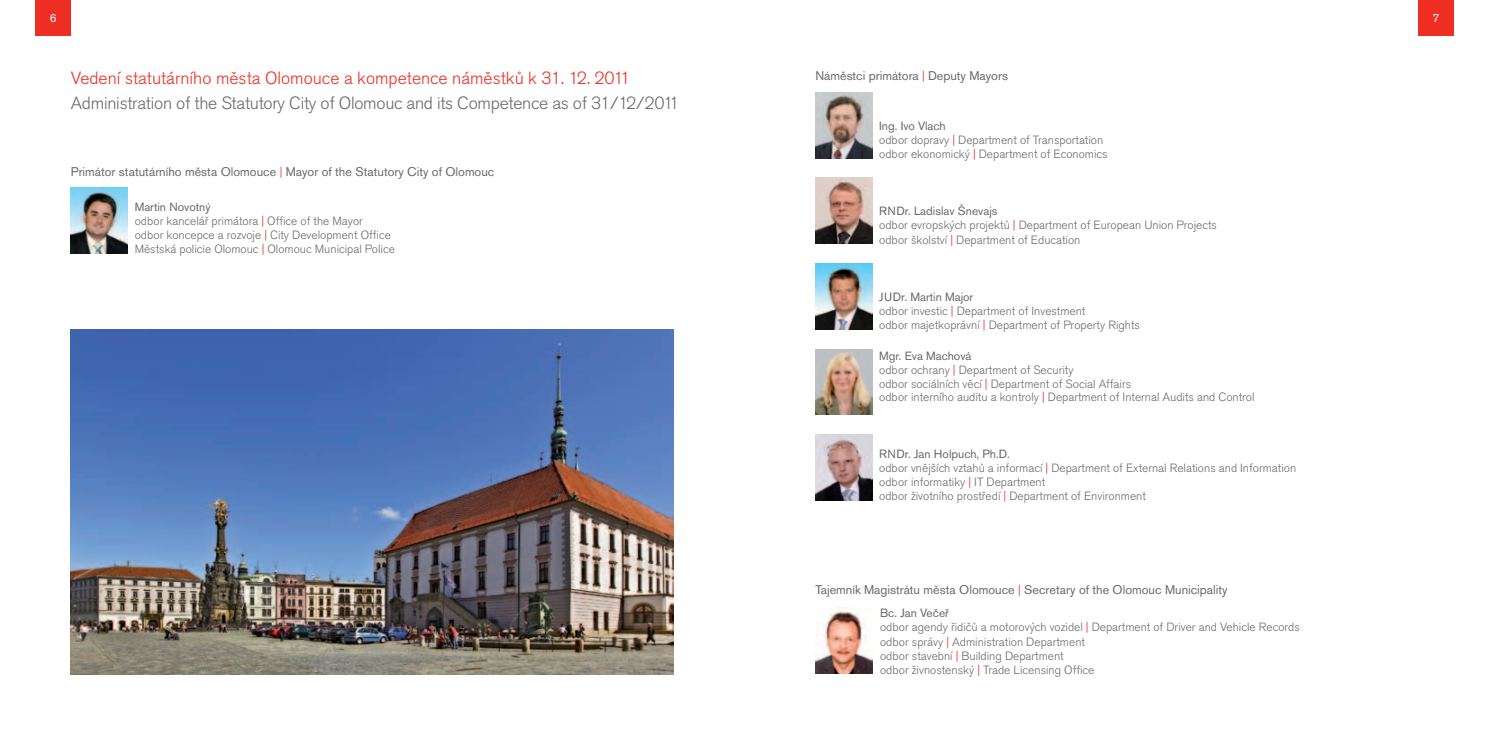
<style>
.page{position:relative;width:1489px;height:745px;background:#fff}
.page>*{position:absolute;margin:0;border:0;box-sizing:border-box;transform-origin:0 0}
.t1{font:300 17.5px "Akzidenz Grotesk Pro";letter-spacing:-.015em;color:#69696c}
.t2{font:300 17.5px "Akzidenz Grotesk Pro";color:#ee2e22}
.t3{font:12.5px "Akzidenz Grotesk Pro";color:#69696c}
.t4{font:300 11.88px/14.2px "Akzidenz Grotesk Pro";color:#69696c}
.t5{font:11.88px "Akzidenz Grotesk Pro";color:#fff}
.s1{font-weight:300;font-size:11.88px;color:#ee2e22}
.s2{font-weight:400}
.s3{color:#ee2e22}
</style>
<div class="page">
<div style="left:35px;top:0;width:36px;height:35px;background:#ee2e22"></div>
<div style="left:1417px;top:0;width:36px;height:35px;background:#ee2e22"></div>
<img style="left:71px;top:187px;width:57px;height:66px">
<img style="left:71px;top:329px;width:602px;height:344px">
<img style="left:815px;top:263px;width:57px;height:66px">
<img style="left:815px;top:349px;width:57px;height:65px">
<img style="left:815px;top:178px;width:57px;height:66px">
<img style="left:815px;top:92px;width:57px;height:66px">
<img style="left:815px;top:434px;width:57px;height:66px">
<img style="left:815px;top:607px;width:57px;height:65px">
<p class="t5" style="left:50px;top:10px;width:8px">6</p>
<p class="t5" style="left:1432px;top:10px;width:8px">7</p>
<h1 class="t2" style="left:71px;top:67px;width:561px">Vedení statutárního města Olomouce a kompetence náměstků k 31. 12. 2011</h1>
<h1 class="t1" style="left:71px;top:91px;width:610px">Administration of the Statutory City of Olomouc and its Competence as of 31/12/2011</h1>
<p class="t3" style="left:71px;top:163px;width:425px">Primátor statutárního města Olomouce <span class="s1">|</span> Mayor of the Statutory City of Olomouc</p>
<p class="t4" style="left:135px;top:199px;width:262px"><span class="s2">Martin Novotný<br></span>odbor kancelář primátora <span class="s3">|</span> Office of the Mayor<br>odbor koncepce a rozvoje <span class="s3">|</span> City Development Office Městská policie Olomouc <span class="s3">|</span> Olomouc Municipal Police</p>
<p class="t3" style="left:815px;top:68px;width:194px">Náměstci primátora <span class="s1">|</span> Deputy Mayors</p>
<p class="t4" style="left:879px;top:118px;width:230px"><span class="s2">Ing. Ivo Vlach<br></span>odbor dopravy <span class="s3">|</span> Department of Transportation odbor ekonomický <span class="s3">|</span> Department of Economics</p>
<p class="t4" style="left:879px;top:204px;width:339px"><span class="s2">RNDr. Ladislav Šnevajs<br></span>odbor evropských projektů <span class="s3">|</span> Department of European Union Projects odbor školství <span class="s3">|</span> Department of Education</p>
<p class="t4" style="left:879px;top:289px;width:262px"><span class="s2">JUDr. Martin Major<br></span>odbor investic <span class="s3">|</span> Department of Investment<br>odbor majetkoprávní <span class="s3">|</span> Department of Property Rights</p>
<p class="t4" style="left:879px;top:349px;width:377px;line-height:13.8px"><span class="s2">Mgr. Eva Machová<br></span>odbor ochrany <span class="s3">|</span> Department of Security<br>odbor sociálních věcí <span class="s3">|</span> Department of Social Affairs<br>odbor interního auditu a kontroly <span class="s3">|</span> Department of Internal Audits and Control</p>
<p class="t4" style="left:879px;top:446px;width:418px"><span class="s2">RNDr. Jan Holpuch, Ph.D.<br></span>odbor vnějších vztahů a informací <span class="s3">|</span> Department of External Relations and Information odbor informatiky <span class="s3">|</span> IT Department<br>odbor životního prostředí <span class="s3">|</span> Department of Environment</p>
<p class="t3" style="left:815px;top:581px;width:413px">Tajemník Magistrátu města Olomouce <span class="s1">|</span> Secretary of the Olomouc Municipality</p>
<p class="t4" style="left:880px;top:605px;width:421px"><span class="s2">Bc. Jan Večeř<br></span>odbor agendy řidičů a motorových vozidel <span class="s3">|</span> Department of Driver and Vehicle Records odbor správy <span class="s3">|</span> Administration Department<br>odbor stavební <span class="s3">|</span> Building Department<br>odbor živnostenský <span class="s3">|</span> Trade Licensing Office</p>
</div>
